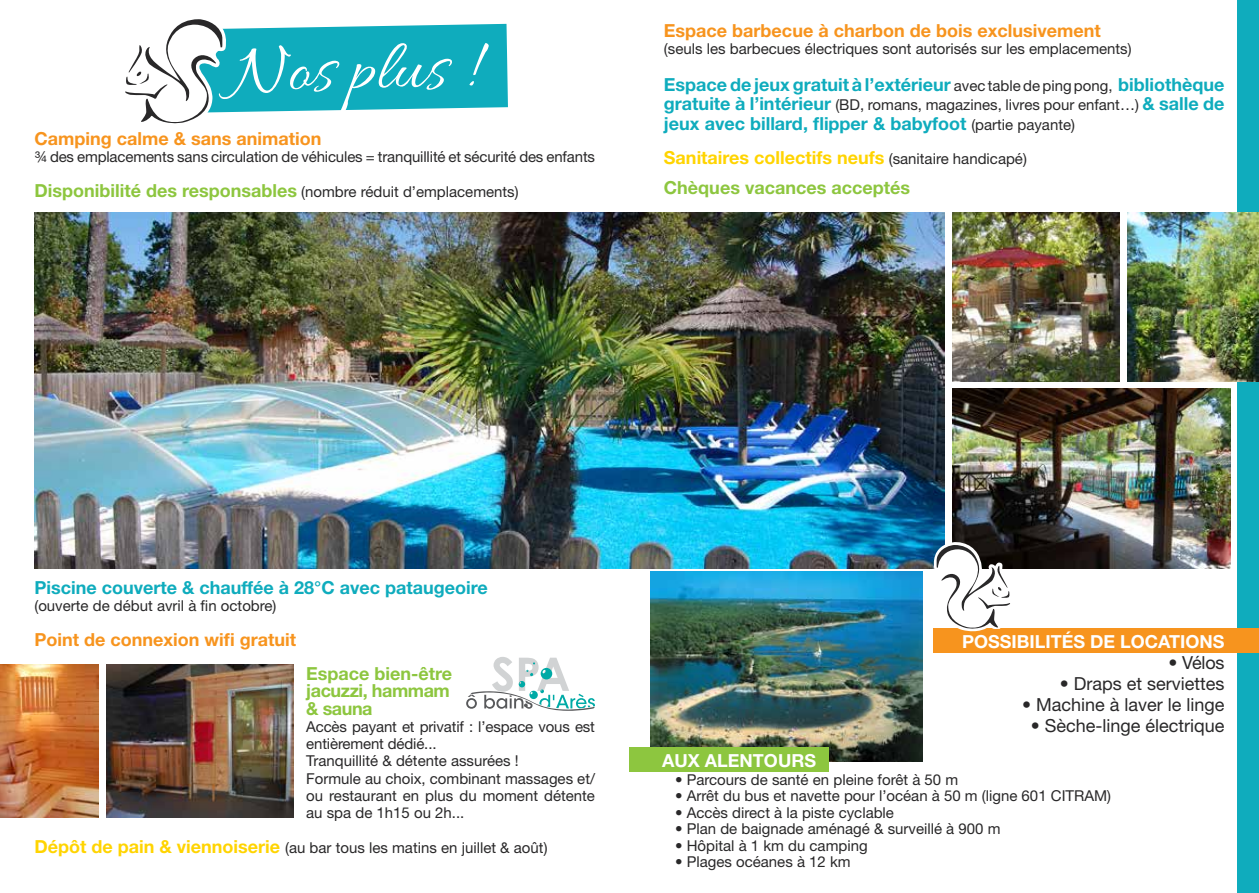
<style>
.page{position:relative;width:1259px;height:893px;background:#fff}
.page>*{position:absolute;margin:0;border:0;box-sizing:border-box;transform-origin:0 0}
.t1{font:72px "Allura";color:#fff}
.t2{font:700 18px "Helvetica Neue LT Std";color:#0facbd}
.t3{font:700 18px "Helvetica Neue LT Std";color:#f7941e}
.t4{font:700 18px "Helvetica Neue LT Std";color:#8dc63f}
.t5{font:18px "Helvetica Neue LT Std";color:#292829}
.t6{font:700 18px/17.2px "Helvetica Neue LT Std";letter-spacing:-.025em;color:#8dc63f}
.t7{font:700 18px "Helvetica Neue LT Std";color:#fff}
.t8{font:15px/17.2px "Helvetica Neue LT Std";color:#292829}
.s1{font-weight:400;font-size:15px;color:#292829}
.s2{font-weight:700;font-size:18px;color:#0facbd}
.s3{font-weight:700;font-size:18px;color:#ffd400}
</style>
<div class="page">
<div style="left:1237px;top:0;width:22px;height:893px;background:#0facbd"></div>
<svg style="left:125px;top:19px;width:383px;height:105px"></svg>
<div style="left:934px;top:628px;width:325px;height:24px;background:#f7941e"></div>
<img style="left:34px;top:213px;width:910px;height:355px">
<img style="left:952px;top:389px;width:278px;height:179px">
<img style="left:651px;top:571px;width:271px;height:190px">
<img style="left:0;top:665px;width:99px;height:152px">
<img style="left:106px;top:665px;width:187px;height:152px">
<img style="left:952px;top:213px;width:168px;height:168px">
<img style="left:1127px;top:213px;width:132px;height:168px">
<div style="left:629px;top:748px;width:200px;height:24px;background:#8dc63f"></div>
<svg style="left:930px;top:541px;width:84px;height:93px"></svg>
<svg style="left:466px;top:657px;width:129px;height:54px"></svg>
<h1 class="t1" style="left:230px;top:31px;width:245px;rotate:-1deg">Nos plus !</h1>
<p class="t3" style="left:34px;top:127px;width:288px">Camping calme &amp; sans animation</p>
<p class="t8" style="left:34px;top:148px;width:562px">¾ des emplacements sans circulation de véhicules = tranquillité et sécurité des enfants</p>
<p class="t4" style="left:34px;top:180px;width:486px">Disponibilité des responsables <span class="s1">(nombre réduit d’emplacements)</span></p>
<p class="t3" style="left:664px;top:19px;width:438px">Espace barbecue à charbon de bois exclusivement</p>
<p class="t8" style="left:664px;top:40px;width:469px">(seuls les barbecues électriques sont autorisés sur les emplacements)</p>
<p class="t2" style="left:664px;top:73px;width:562px">Espace de jeux gratuit à l’extérieur <span class="s1">avec table de ping pong,</span> bibliothèque</p>
<p class="t8" style="left:664px;top:96px;width:562px"><span class="s2">gratuite à l’intérieur</span> (BD, romans, magazines, livres pour enfant…) <span class="s2">&amp; salle de</span></p>
<p class="t8" style="left:664px;top:107px;width:412px;line-height:34.5px"><span class="s2">jeux avec billard, flipper &amp; babyfoot</span> (partie payante)<br><span class="s3">Sanitaires collectifs neufs</span> (sanitaire handicapé)</p>
<p class="t4" style="left:664px;top:177px;width:248px">Chèques vacances acceptés</p>
<p class="t2" style="left:34px;top:576px;width:455px">Piscine couverte &amp; chauffée à 28°C avec pataugeoire</p>
<p class="t8" style="left:34px;top:597px;width:243px">(ouverte de début avril à fin octobre)</p>
<p class="t3" style="left:34px;top:628px;width:263px">Point de connexion wifi gratuit</p>
<p class="t6" style="left:306px;top:665px;width:147px">Espace bien-être jacuzzi, hammam &amp; sauna</p>
<p class="t8" style="left:306px;top:718px;width:290px">Accès payant et privatif : l’espace vous est entièrement dédié...<br>Tranquillité &amp; détente assurées !<br>Formule au choix, combinant massages et/ ou restaurant en plus du moment détente au spa de 1h15 ou 2h...</p>
<p class="t8" style="left:34px;top:839px;width:514px"><span class="s3">Dépôt de pain &amp; viennoiserie</span> (au bar tous les matins en juillet &amp; août)</p>
<p class="t7" style="left:962px;top:631px;width:262px">Possibilités de locations</p>
<p class="t5" style="left:1168px;top:652px;width:57px">• Vélos</p>
<p class="t5" style="left:1059px;top:673px;width:166px">• Draps et serviettes</p>
<p class="t5" style="left:1022px;top:694px;width:204px">• Machine à laver le linge</p>
<p class="t5" style="left:1030px;top:715px;width:195px">• Sèche-linge électrique</p>
<p class="t7" style="left:662px;top:749px;width:153px">aux ale ntours</p>
<p class="t8" style="left:675px;top:771px;width:285px">• Parcours de santé en pleine forêt à 50 m</p>
<p class="t8" style="left:675px;top:787px;width:437px">• Arrêt du bus et navette pour l’océan à 50 m (ligne 601 CITRAM)</p>
<p class="t8" style="left:675px;top:804px;width:220px">• Accès direct à la piste cyclable</p>
<p class="t8" style="left:675px;top:820px;width:327px">• Plan de baignade aménagé &amp; surveillé à 900 m</p>
<p class="t8" style="left:675px;top:837px;width:194px">• Hôpital à 1 km du camping</p>
<p class="t8" style="left:675px;top:853px;width:177px">• Plages océanes à 12 km</p>
</div>
